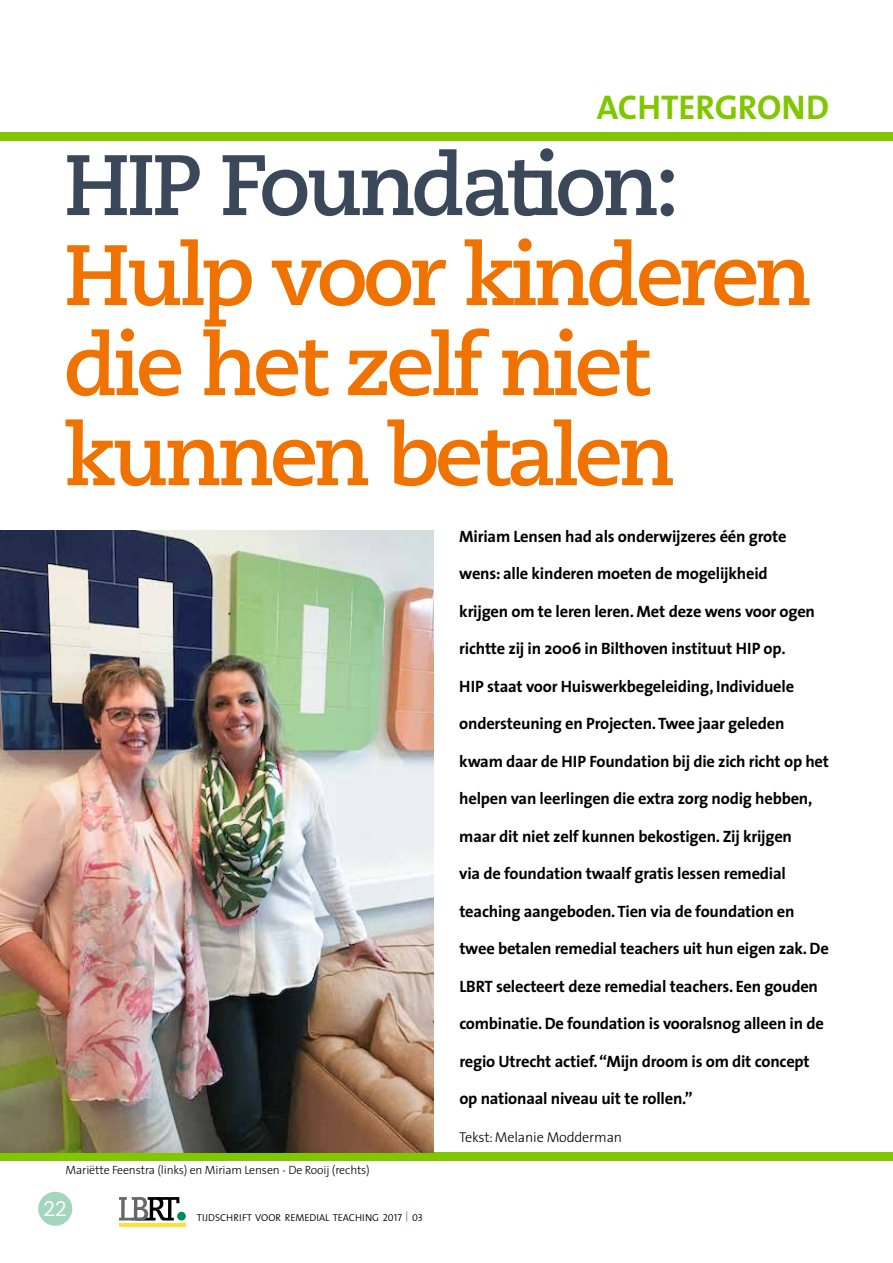
<style>
.page{position:relative;width:893px;height:1263px;background:#fff}
.page>*{position:absolute;margin:0;border:0;box-sizing:border-box;transform-origin:0 0}
.t1{font:700 85.5px/90px "Caecilia";letter-spacing:-.05em;color:#f07200}
.t2{font:700 85.5px "Caecilia";letter-spacing:-.05em;color:#3a485a}
.t3{font:700 34.5px "The Sans";letter-spacing:-.005em;color:#80c700}
.t4{font:21px "Caecilia";color:#fff}
.t5{font:700 16.5px "The Sans";letter-spacing:-.015em;color:#000}
.t6{font:300 14.25px "The Sans";letter-spacing:-.01em;color:#000}
.t7{font:300 12px "The Sans";letter-spacing:-.01em;color:#000}
.t8{font:10.05px "The Sans Semi Light Caps";color:#000}
</style>
<div class="page">
<hr style="left:119px;top:1223px;width:67px;height:4px;background:#ffde3d">
<div style="left:177px;top:1212px;width:9px;height:8px;background:#00875a;border-radius:50%"></div>
<svg style="left:119px;top:1197px;width:60px;height:23px"></svg>
<div style="left:38px;top:1192px;width:34px;height:34px;background:#a4d6bf;border-radius:50%"></div>
<div style="left:0;top:132px;width:893px;height:8px;background:#80c700"></div>
<div style="left:0;top:1152px;width:893px;height:9px;background:#80c700"></div>
<img style="left:0;top:531px;width:434px;height:621px">
<h2 class="t3" style="left:597px;top:78px;width:234px">ACHTERGROND</h2>
<h1 class="t2" style="left:64px;top:135px;width:618px">HIP Foundation:</h1>
<h1 class="t1" style="left:64px;top:232px;width:749px">Hulp voor kinderen die het zelf niet kunnen betalen</h1>
<p class="t7" style="left:66px;top:1160px;width:306px">Mariëtte Feenstra (links) en Miriam Lensen - De Rooij (rechts)</p>
<p class="t4" style="left:44px;top:1197px;width:25px">22</p>
<p class="t8" style="left:197px;top:1209px;width:228px">TIJDSCHRIFT VOOR REMEDIAL TEACHING 2017 <sup>|</sup> 03</p>
<p class="t5" style="left:459px;top:522px;width:329px">Miriam Lensen had als onderwijzeres één grote</p>
<p class="t5" style="left:459px;top:560px;width:310px">wens: alle kinderen moeten de mogelijkheid</p>
<p class="t5" style="left:459px;top:597px;width:357px">krijgen om te leren leren. Met deze wens voor ogen</p>
<p class="t5" style="left:459px;top:635px;width:328px">richtte zij in 2006 in Bilthoven instituut HIP op.</p>
<p class="t5" style="left:459px;top:672px;width:336px">HIP staat voor Huiswerkbegeleiding, Individuele</p>
<p class="t5" style="left:459px;top:710px;width:327px">ondersteuning en Projecten.Twee jaar geleden</p>
<p class="t5" style="left:459px;top:747px;width:371px">kwam daar de HIP Foundation bij die zich richt op het</p>
<p class="t5" style="left:459px;top:785px;width:355px">helpen van leerlingen die extra zorg nodig hebben,</p>
<p class="t5" style="left:459px;top:822px;width:334px">maar dit niet zelf kunnen bekostigen. Zij krijgen</p>
<p class="t5" style="left:459px;top:860px;width:328px">via de foundation twaalf gratis lessen remedial</p>
<p class="t5" style="left:459px;top:897px;width:337px">teaching aangeboden.Tien via de foundation en</p>
<p class="t5" style="left:459px;top:935px;width:371px">twee betalen remedial teachers uit hun eigen zak. De</p>
<p class="t5" style="left:459px;top:972px;width:360px">LBRT selecteert deze remedial teachers. Een gouden</p>
<p class="t5" style="left:459px;top:1010px;width:366px">combinatie. De foundation is vooralsnog alleen in de</p>
<p class="t5" style="left:459px;top:1047px;width:352px">regio Utrecht actief.“Mijn droom is om dit concept</p>
<p class="t5" style="left:459px;top:1085px;width:235px">op nationaal niveau uit te rollen.”</p>
<p class="t6" style="left:459px;top:1125px;width:164px">Tekst: Melanie Modderman</p>
</div>
